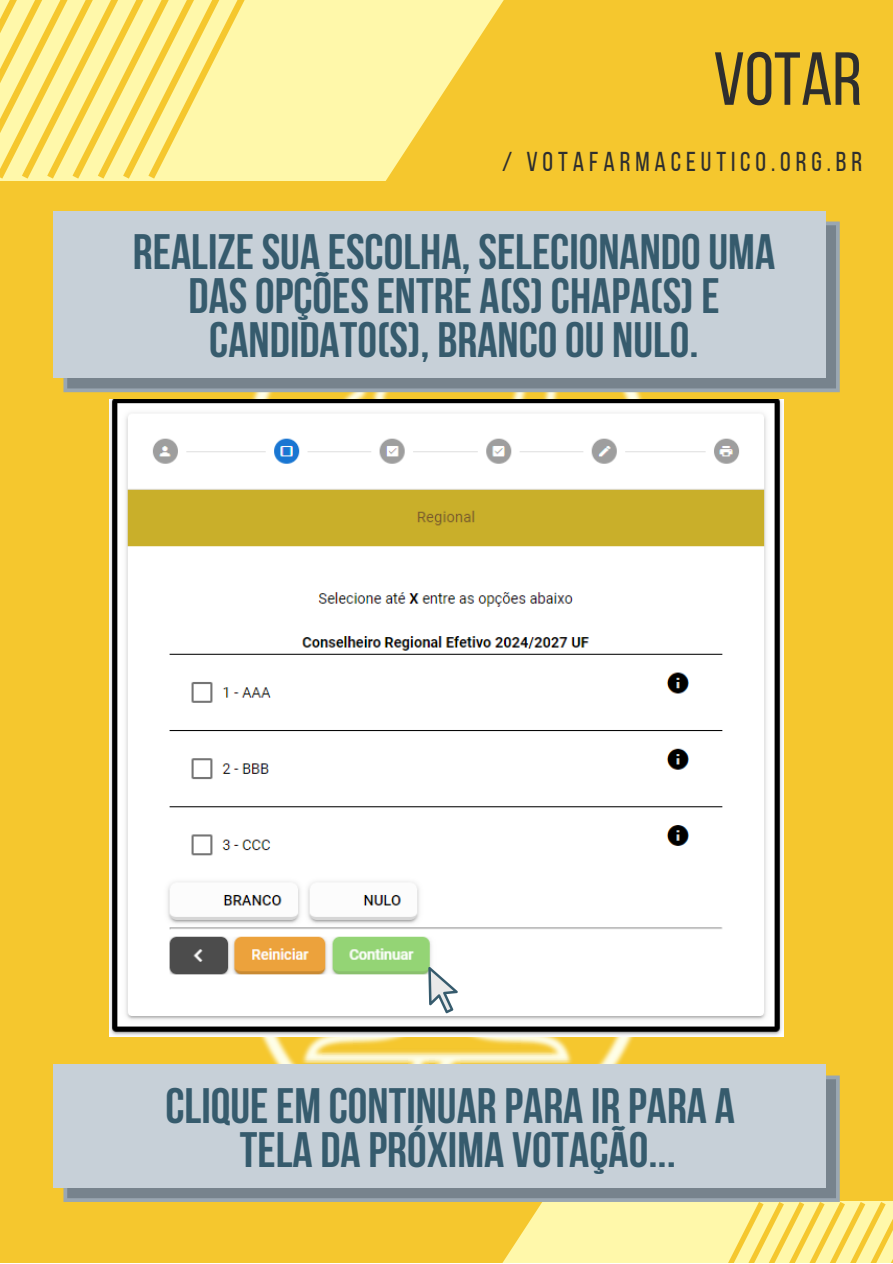
<style>
.page{position:relative;width:893px;height:1264px;background:#fff}
.page>*{position:absolute;margin:0;border:0;box-sizing:border-box;transform-origin:0 0}
.t1{font:75px "Bebas Neue";color:#2e2e2e}
.t2{font:700 49.5px/44.2px "Bebas Neue";color:#365b6d;text-align:center}
.t3{font:27.15px "Bebas Neue";letter-spacing:.18em;color:#2e2e2e}
</style>
<div class="page">
<div style="left:0;top:0;width:892px;height:1262px;background:#f5c72e"></div>
<svg style="left:502px;top:1201px;width:390px;height:61px"></svg>
<svg style="left:308px;top:0;width:196px;height:181px"></svg>
<svg style="left:391px;top:0;width:25px;height:178px;fill:#fff8aa"></svg>
<div style="left:366px;top:0;width:25px;height:178px;background:#fff8aa"></div>
<div style="left:341px;top:0;width:25px;height:178px;background:#fff8aa"></div>
<div style="left:315px;top:0;width:26px;height:178px;background:#fff8aa"></div>
<div style="left:290px;top:0;width:25px;height:178px;background:#fff8aa"></div>
<div style="left:265px;top:0;width:25px;height:178px;background:#fff8aa"></div>
<div style="left:239px;top:0;width:26px;height:178px;background:#fff8aa"></div>
<svg style="left:0;top:0;width:239px;height:178px"></svg>
<img style="left:220px;top:392px;width:452px;height:672px">
<svg style="left:63px;top:221px;width:776px;height:171px;fill:#77838d"></svg>
<div style="left:53px;top:211px;width:772px;height:167px;background:#c7d0d8"></div>
<svg style="left:63px;top:1075px;width:776px;height:126px;fill:#77838d"></svg>
<div style="left:53px;top:1064px;width:772px;height:123px;background:#c7d0d8"></div>
<img style="left:109px;top:400px;width:674px;height:636px">
<svg style="left:428px;top:966px;width:29px;height:47px"></svg>
<p class="t1" style="left:713px;top:49px;width:150px">VOTAR</p>
<p class="t3" style="left:502px;top:150px;width:361px">/ VOTAFARMACEUTICO.ORG.BR</p>
<p class="t2" style="left:133px;top:234px;width:643px">REALIZESUA ESCOLHA, SELECIONANDOUMA<br>DASOPÇÕESENTRE A(S)CHAPA(S)E<br>CANDIDATO(S), BRANCOOU NULO.</p>
<p class="t2" style="left:165px;top:1088px;width:571px">CLIQUEEM CONTINUAR PARA IR PARA A</p>
<p class="t2" style="left:240px;top:1132px;width:437px">TELA DA PRÓXIMA VOTAÇÃO...</p>
</div>
